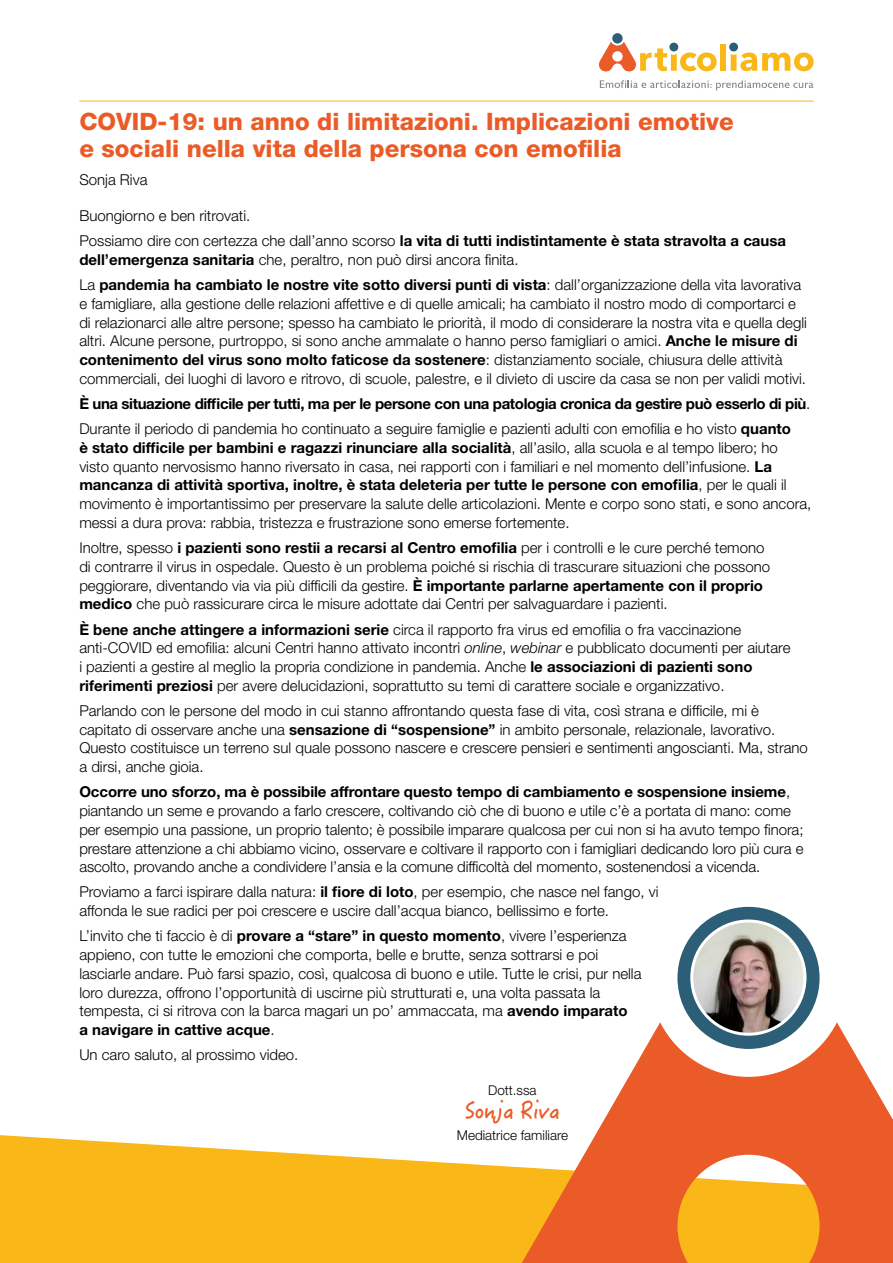
<style>
.page{position:relative;width:893px;height:1263px;background:#fff}
.page>*{position:absolute;margin:0;border:0;box-sizing:border-box;transform-origin:0 0}
.t1{font:800 24px/27px "Helvetica Neue LT Std";color:#eb5b27}
.t2{font:24px "Hanzi Pen TC W5";letter-spacing:-.04em;color:#eb5b27}
.t3{font:300 15px/18.8px "Helvetica Neue LT Std";color:#000}
.t4{font:700 15px/25.2px "Helvetica Neue LT Std";letter-spacing:-.025em;color:#000}
.t5{font:300 13.5px "Helvetica Neue LT Std";color:#000}
.s1{font-weight:700}
.s2{font-weight:300}
.s3{font-style:italic}
</style>
<div class="page">
<div style="left:720px;top:44px;width:6px;height:27px;background:#fab718"></div>
<div style="left:612px;top:33px;width:11px;height:11px;background:#2c5e77;border-radius:50%"></div>
<svg style="left:600px;top:80px;width:213px;height:10px"></svg>
<svg style="left:599px;top:42px;width:118px;height:29px"></svg>
<svg style="left:731px;top:53px;width:83px;height:18px"></svg>
<div style="left:669px;top:43px;width:9px;height:8px;background:#2c5e77;border-radius:50%"></div>
<div style="left:729px;top:43px;width:9px;height:8px;background:#2c5e77;border-radius:50%"></div>
<svg style="left:0;top:1135px;width:494px;height:128px;background:#fabf33"></svg>
<svg style="left:494px;top:1022px;width:399px;height:241px;fill:#eb5b27"></svg>
<div style="left:677px;top:907px;width:143px;height:142px;background:#2c5e77;border-radius:50%"></div>
<img style="left:692px;top:921px;width:113px;height:113px;border-radius:57px">
<div style="left:690px;top:919px;width:116px;height:117px;border:3px solid #fff;border-radius:50%"></div>
<hr style="left:79px;top:101px;width:735px;height:1px;background:#fab718">
<h1 class="t1" style="left:79px;top:108px;width:656px">COVID-19: un anno di limitazioni. Implicazioni emotive e sociali nella vita della persona con emofilia</h1>
<p class="t3" style="left:79px;top:169px;width:70px">Sonja Riva</p>
<p class="t3" style="left:79px;top:203px;width:708px;line-height:25.2px">Buongiorno e ben ritrovati.<br>Possiamo dire con certezza che dall’anno scorso <span class="s1">la vita di tutti indistintamente è stata stravolta a causa</span></p>
<p class="t3" style="left:79px;top:247px;width:723px;line-height:25.2px"><span class="s1">dell’emergenza sanitaria</span> che, peraltro, non può dirsi ancora finita.<br>La <span class="s1">pandemia ha cambiato le nostre vite sotto diversi punti di vista</span>: dall’organizzazione della vita lavorativa</p>
<p class="t3" style="left:79px;top:294px;width:729px">e famigliare, alla gestione delle relazioni affettive e di quelle amicali; ha cambiato il nostro modo di comportarci e di relazionarci alle altre persone; spesso ha cambiato le priorità, il modo di considerare la nostra vita e quella degli altri. Alcune persone, purtroppo, si sono anche ammalate o hanno perso famigliari o amici. <span class="s1">Anche le misure di contenimento del virus sono molto faticose da sostenere</span>: distanziamento sociale, chiusura delle attività commerciali, dei luoghi di lavoro e ritrovo, di scuole, palestre, e il divieto di uscire da casa se non per validi motivi.</p>
<p class="t4" style="left:79px;top:391px;width:732px">È una situazione difficile per tutti, ma per le persone con una patologia cronica da gestire può esserlo di più<span class="s2">.<br>Durante il periodo di pandemia ho continuato a seguire famiglie e pazienti adulti con emofilia e ho visto</span> quanto</p>
<p class="t3" style="left:79px;top:438px;width:733px"><span class="s1">è stato difficile per bambini e ragazzi rinunciare alla socialità</span>, all’asilo, alla scuola e al tempo libero; ho visto quanto nervosismo hanno riversato in casa, nei rapporti con i familiari e nel momento dell’infusione. <span class="s1">La mancanza di attività sportiva, inoltre, è stata deleteria per tutte le persone con emofilia</span>, per le quali il movimento è importantissimo per preservare la salute delle articolazioni. Mente e corpo sono stati, e sono ancora, messi a dura prova: rabbia, tristezza e frustrazione sono emerse fortemente.</p>
<p class="t3" style="left:79px;top:538px;width:692px">Inoltre, spesso <span class="s1">i pazienti sono restii a recarsi al Centro emofilia</span> per i controlli e le cure perché temono di contrarre il virus in ospedale. Questo è un problema poiché si rischia di trascurare situazioni che possono peggiorare, diventando via via più difficili da gestire. <span class="s1">È importante parlarne apertamente con il proprio medico</span> che può rassicurare circa le misure adottate dai Centri per salvaguardare i pazienti.</p>
<p class="t3" style="left:79px;top:619px;width:713px"><span class="s1">È bene anche attingere a informazioni serie</span> circa il rapporto fra virus ed emofilia o fra vaccinazione anti-COVID ed emofilia: alcuni Centri hanno attivato incontri <span class="s3">online</span>, <span class="s3">webinar</span> e pubblicato documenti per aiutare i pazienti a gestire al meglio la propria condizione in pandemia. Anche <span class="s1">le associazioni di pazienti sono riferimenti preziosi</span> per avere delucidazioni, soprattutto su temi di carattere sociale e organizzativo.</p>
<p class="t3" style="left:79px;top:701px;width:730px">Parlando con le persone del modo in cui stanno affrontando questa fase di vita, così strana e difficile, mi è capitato di osservare anche una <span class="s1">sensazione di “sospensione”</span> in ambito personale, relazionale, lavorativo.<br>Questo costituisce un terreno sul quale possono nascere e crescere pensieri e sentimenti angoscianti. Ma, strano a dirsi, anche gioia.</p>
<p class="t3" style="left:79px;top:782px;width:726px"><span class="s1">Occorre uno sforzo, ma è possibile affrontare questo tempo di cambiamento e sospensione insieme</span>, piantando un seme e provando a farlo crescere, coltivando ciò che di buono e utile c’è a portata di mano: come per esempio una passione, un proprio talento; è possibile imparare qualcosa per cui non si ha avuto tempo finora; prestare attenzione a chi abbiamo vicino, osservare e coltivare il rapporto con i famigliari dedicando loro più cura e ascolto, provando anche a condividere l’ansia e la comune difficoltà del momento, sostenendosi a vicenda.</p>
<p class="t3" style="left:79px;top:882px;width:581px">Proviamo a farci ispirare dalla natura: <span class="s1">il fiore di loto</span>, per esempio, che nasce nel fango, vi affonda le sue radici per poi crescere e uscire dall’acqua bianco, bellissimo e forte.</p>
<p class="t3" style="left:79px;top:926px;width:564px">L’invito che ti faccio è di <span class="s1">provare a “stare” in questo momento</span>, vivere l’esperienza appieno, con tutte le emozioni che comporta, belle e brutte, senza sottrarsi e poi lasciarle andare. Può farsi spazio, così, qualcosa di buono e utile. Tutte le crisi, pur nella loro durezza, offrono l’opportunità di uscirne più strutturati e, una volta passata la tempesta, ci si ritrova con la barca magari un po’ ammaccata, ma <span class="s1">avendo imparato<br>a navigare in cattive acque</span>.</p>
<p class="t3" style="left:79px;top:1045px;width:220px">Un caro saluto, al prossimo video.</p>
<p class="t5" style="left:488px;top:1081px;width:50px">Dott.ssa</p>
<h1 class="t2" style="left:465px;top:1095px;width:97px">Sonja Riva</h1>
<p class="t5" style="left:457px;top:1127px;width:113px">Mediatrice familiare</p>
</div>
